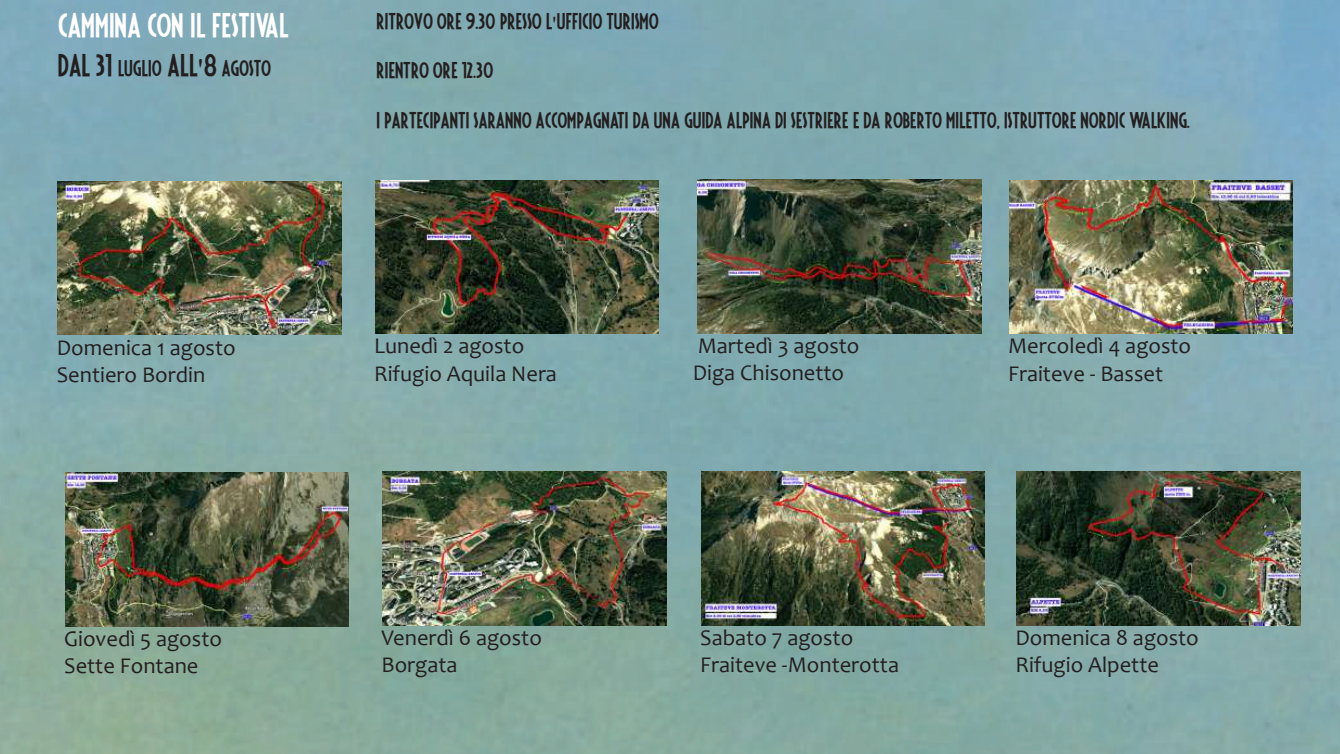
<style>
.page{position:relative;width:1340px;height:754px;background:#fff}
.page>*{position:absolute;margin:0;border:0;box-sizing:border-box;transform-origin:0 0}
.t1{font:27px "Fiesta";color:#fff}
.t2{font:22.5px/27px "Candara";color:#231f20}
.t3{font:18px "Fiesta";color:#231f20}
.s1{font-size:24.75px}
.s2{font-family:"Candara";font-size:24.75px}
.s3{font-family:"Candara"}
</style>
<div class="page">
<img style="left:0;top:0;width:1339px;height:753px">
<img style="left:58px;top:181px;width:283px;height:154px">
<img style="left:375px;top:180px;width:284px;height:153px">
<img style="left:698px;top:180px;width:283px;height:153px">
<img style="left:1009px;top:180px;width:283px;height:153px">
<img style="left:65px;top:472px;width:284px;height:154px">
<img style="left:382px;top:471px;width:284px;height:154px">
<img style="left:701px;top:471px;width:283px;height:154px">
<img style="left:1016px;top:471px;width:284px;height:154px">
<p class="t1" style="left:58px;top:9px;width:232px">CAMMINA CON IL FESTIVAL</p>
<p class="t3" style="left:58px;top:57px;width:214px"><span class="s1">DAL 31</span> LUGLIO <span class="s1">ALL</span><span class="s2">'</span><span class="s1">8</span> AGOSTO</p>
<p class="t3" style="left:376px;top:10px;width:284px">RITROVO ORE 9.30 PRESSO L<span class="s3">'</span>UFFICIO TURISMO</p>
<p class="t3" style="left:376px;top:59px;width:119px">RIENTRO ORE 12.30</p>
<p class="t3" style="left:376px;top:109px;width:815px">I PARTECIPANTI SARANNO ACCOMPAGNATI DA UNA GUIDA ALPINA DI SESTRIERE E DA ROBERTO MILETTO, ISTRUTTORE NORDIC WALKING.</p>
<p class="t2" style="left:57px;top:333px;width:180px">Domenica 1 agosto<br>Sentiero Bordin</p>
<p class="t2" style="left:374px;top:332px;width:184px">Lunedì 2 agosto<br>Rifugio Aquila Nera</p>
<p class="t2" style="left:692px;top:332px;width:168px">Martedì 3 agosto<br>Diga Chisonetto</p>
<p class="t2" style="left:1008px;top:332px;width:185px">Mercoledì 4 agosto<br>Fraiteve - Basset</p>
<p class="t2" style="left:64px;top:625px;width:159px">Giovedì 5 agosto<br>Sette Fontane</p>
<p class="t2" style="left:381px;top:624px;width:162px">Venerdì 6 agosto<br>Borgata</p>
<p class="t2" style="left:700px;top:623px;width:200px">Sabato 7 agosto<br>Fraiteve -Monterotta</p>
<p class="t2" style="left:1015px;top:624px;width:185px">Domenica 8 agosto<br>Rifugio Alpette</p>
</div>
